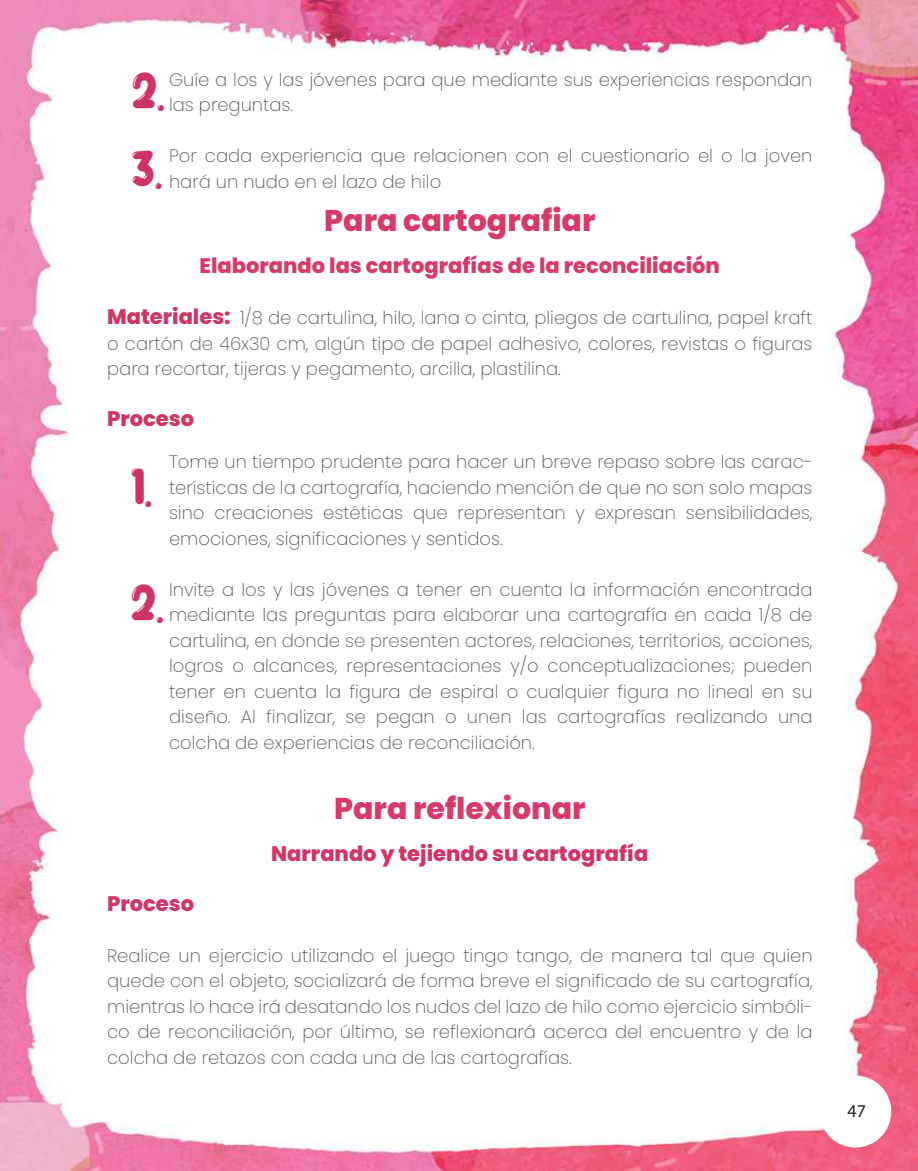
<style>
.page{position:relative;width:918px;height:1171px;background:#fff}
.page>*{position:absolute;margin:0;border:0;box-sizing:border-box;transform-origin:0 0}
.t1{font:34.95px "BALLOONDREAMS";color:#cd3465}
.t2{font:800 30px "Poppins";color:#d73a6a}
.t3{font:800 21px "Poppins";color:#cf3565}
.t4{font:800 21px "Poppins";color:#d73a6a}
.t5{font:200 18px/25.5px "Poppins";color:#565656;text-align:justify}
.t6{font:18px "Myriad Pro";color:#231f20}
.s1{font-weight:800;font-size:21px;color:#cf3565}
</style>
<div class="page">
<img style="left:0;top:0;width:918px;height:1171px">
<div style="left:820px;top:1076px;width:71px;height:71px;background:#fff;border-radius:50%"></div>
<div style="left:819px;top:1075px;width:72px;height:72px;border:2px solid #fff;border-radius:50%"></div>
<h1 class="t1" style="left:133px;top:68px;width:34px">2.</h1>
<h1 class="t1" style="left:133px;top:146px;width:32px">3.</h1>
<p class="t5" style="left:169px;top:67px;width:645px">Guíe a los y las jóvenes para que mediante sus experiencias respondan las preguntas.</p>
<p class="t5" style="left:169px;top:143px;width:645px">Por cada experiencia que relacionen con el cuestionario el o la joven hará un nudo en el lazo de hilo</p>
<h2 class="t2" style="left:324px;top:204px;width:273px">Para cartografiar</h2>
<p class="t4" style="left:200px;top:254px;width:522px">Elaborando las cartografías de la reconciliación</p>
<p class="t5" style="left:107px;top:305px;width:707px"><span class="s1">Materiales:</span> 1/8 de cartulina, hilo, lana o cinta, pliegos de cartulina, papel kraft o cartón de 46x30 cm, algún tipo de papel adhesivo, colores, revistas o figuras para recortar, tijeras y pegamento, arcilla, plastilina.</p>
<p class="t3" style="left:107px;top:406px;width:89px">Proceso</p>
<p class="t5" style="left:169px;top:449px;width:645px">Tome un tiempo prudente para hacer un breve repaso sobre las carac&shy;terísticas de la cartografía, haciendo mención de que no son solo mapas sino creaciones estéticas que representan y expresan sensibilidades, emociones, significaciones y sentidos.</p>
<p class="t5" style="left:169px;top:577px;width:645px">Invite a los y las jóvenes a tener en cuenta la información encontrada mediante las preguntas para elaborar una cartografía en cada 1/8 de cartulina, en donde se presenten actores, relaciones, territorios, acciones, logros o alcances, representaciones y/o conceptualizaciones; pueden tener en cuenta la figura de espiral o cualquier figura no lineal en su diseño. Al finalizar, se pegan o unen las cartografías realizando una colcha de experiencias de reconciliación.</p>
<h1 class="t1" style="left:131px;top:465px;width:22px">1.</h1>
<h1 class="t1" style="left:131px;top:580px;width:34px">2.</h1>
<h2 class="t2" style="left:334px;top:791px;width:253px">Para reflexionar</h2>
<p class="t3" style="left:271px;top:841px;width:379px">Narrando y tejiendo su cartografía</p>
<p class="t3" style="left:107px;top:891px;width:89px">Proceso</p>
<p class="t5" style="left:107px;top:943px;width:707px">Realice un ejercicio utilizando el juego tingo tango, de manera tal que quien quede con el objeto, socializará de forma breve el significado de su cartografía, mientras lo hace irá desatando los nudos del lazo de hilo como ejercicio simbóli&shy;co de reconciliación, por último, se reflexionará acerca del encuentro y de la colcha de retazos con cada una de las cartografías.</p>
<p class="t6" style="left:848px;top:1100px;width:20px">47</p>
</div>
